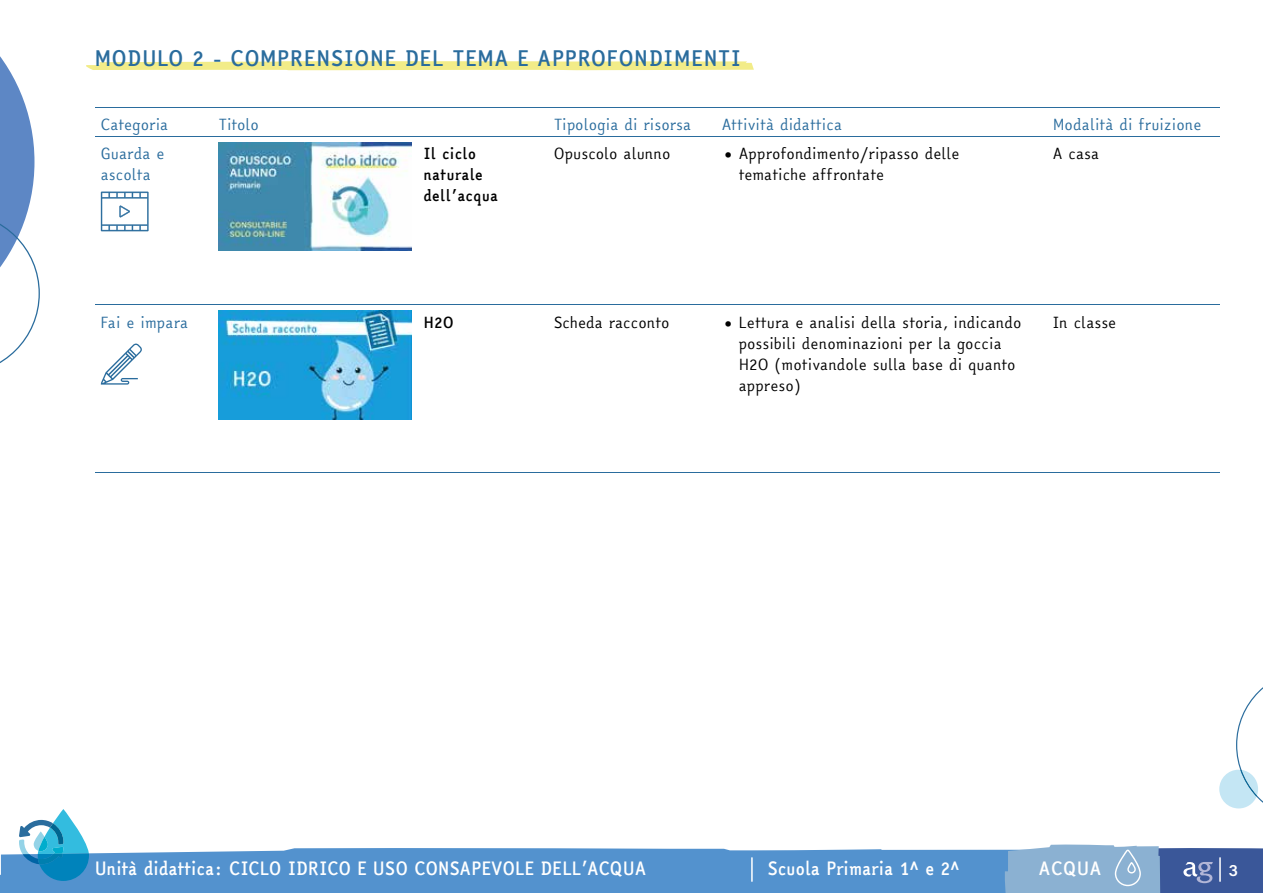
<style>
.page{position:relative;width:1263px;height:893px;background:#fff}
.page>*{position:absolute;margin:0;border:0;box-sizing:border-box;transform-origin:0 0}
.t1{font:700 21px "Easy Reading PRO";letter-spacing:.015em;color:#2a6c9d}
.t2{font:700 18px "Easy Reading PRO";letter-spacing:-.015em;color:#fff;scale:.96 1}
.t3{font:700 18px "Easy Reading PRO";letter-spacing:-.015em;color:#fff}
.t4{font:15px/21px "Easy Reading PRO";color:#000}
.t5{font:15px/21px "Easy Reading PRO";color:#2a6c9d}
.t6{font:700 15px/21px "Easy Reading PRO";color:#000}
</style>
<div class="page">
<div style="left:0;top:848px;width:1005px;height:45px;background:#5392ce"></div>
<svg style="left:86px;top:61px;width:668px;height:9px;background:#f2ed90"></svg>
<hr style="left:95px;top:107px;width:118px;height:1px;background:#2a6c9d">
<hr style="left:213px;top:107px;width:204px;height:1px;background:#2a6c9d">
<hr style="left:417px;top:107px;width:131px;height:1px;background:#2a6c9d">
<hr style="left:548px;top:107px;width:168px;height:1px;background:#2a6c9d">
<hr style="left:716px;top:107px;width:331px;height:1px;background:#2a6c9d">
<hr style="left:1047px;top:107px;width:173px;height:1px;background:#2a6c9d">
<hr style="left:95px;top:136px;width:118px;height:1px;background:#2a6c9d">
<hr style="left:213px;top:136px;width:204px;height:1px;background:#2a6c9d">
<hr style="left:417px;top:136px;width:131px;height:1px;background:#2a6c9d">
<hr style="left:548px;top:136px;width:168px;height:1px;background:#2a6c9d">
<hr style="left:716px;top:136px;width:331px;height:1px;background:#2a6c9d">
<hr style="left:1047px;top:136px;width:173px;height:1px;background:#2a6c9d">
<hr style="left:95px;top:304px;width:118px;height:1px;background:#2a6c9d">
<hr style="left:213px;top:304px;width:204px;height:1px;background:#2a6c9d">
<hr style="left:417px;top:304px;width:131px;height:1px;background:#2a6c9d">
<hr style="left:548px;top:304px;width:168px;height:1px;background:#2a6c9d">
<hr style="left:716px;top:304px;width:331px;height:1px;background:#2a6c9d">
<hr style="left:1047px;top:304px;width:173px;height:1px;background:#2a6c9d">
<hr style="left:95px;top:472px;width:118px;height:1px;background:#2a6c9d">
<hr style="left:213px;top:472px;width:204px;height:1px;background:#2a6c9d">
<hr style="left:417px;top:472px;width:131px;height:1px;background:#2a6c9d">
<hr style="left:548px;top:472px;width:168px;height:1px;background:#2a6c9d">
<hr style="left:716px;top:472px;width:331px;height:1px;background:#2a6c9d">
<hr style="left:1047px;top:472px;width:173px;height:1px;background:#2a6c9d">
<svg style="left:101px;top:192px;width:48px;height:39px"></svg>
<img style="left:219px;top:142px;width:193px;height:109px">
<svg style="left:101px;top:344px;width:41px;height:41px"></svg>
<img style="left:219px;top:310px;width:193px;height:109px">
<hr style="left:751px;top:857px;width:2px;height:25px;background:#fff">
<svg style="left:0;top:56px;width:40px;height:307px"></svg>
<svg style="left:1219px;top:687px;width:44px;height:122px"></svg>
<svg style="left:19px;top:809px;width:70px;height:72px"></svg>
<svg style="left:1005px;top:844px;width:258px;height:49px;background:#7998c2"></svg>
<h1 class="t1" style="left:94px;top:42px;width:648px">MODULO 2 - COMPRENSIONE DEL TEMA E APPROFONDIMENTI</h1>
<p class="t5" style="left:101px;top:114px;width:69px">Categoria</p>
<p class="t5" style="left:219px;top:114px;width:42px">Titolo</p>
<p class="t5" style="left:554px;top:114px;width:139px">Tipologia di risorsa</p>
<p class="t5" style="left:722px;top:114px;width:122px">Attività didattica</p>
<p class="t5" style="left:1053px;top:114px;width:150px">Modalità di fruizione</p>
<p class="t5" style="left:101px;top:143px;width:65px">Guarda e ascolta</p>
<p class="t6" style="left:423px;top:143px;width:76px">Il ciclo naturale dell’acqua</p>
<p class="t4" style="left:554px;top:143px;width:118px">Opuscolo alunno</p>
<p class="t4" style="left:739px;top:143px;width:222px;text-indent:-17px">• Approfondimento/ripasso delle tematiche affrontate</p>
<p class="t4" style="left:1053px;top:143px;width:48px">A casa</p>
<p class="t5" style="left:101px;top:311px;width:89px">Fai e impara</p>
<p class="t6" style="left:423px;top:311px;width:32px">H2O</p>
<p class="t4" style="left:554px;top:311px;width:117px">Scheda racconto</p>
<p class="t4" style="left:739px;top:311px;width:284px;text-indent:-17px">• Lettura e analisi della storia, indicando possibili denominazioni per la goccia<br>H2O (motivandole sulla base di quanto appreso)</p>
<p class="t4" style="left:1053px;top:311px;width:65px">In classe</p>
<p class="t2" style="left:95px;top:854px;width:576px">Unità didattica: CICLO IDRICO E USO CONSAPEVOLE DELL’ACQUA</p>
<p class="t2" style="left:767px;top:854px;width:202px">Scuola Primaria 1^ e 2^</p>
<p class="t3" style="left:1038px;top:854px;width:65px">ACQUA</p>
</div>
